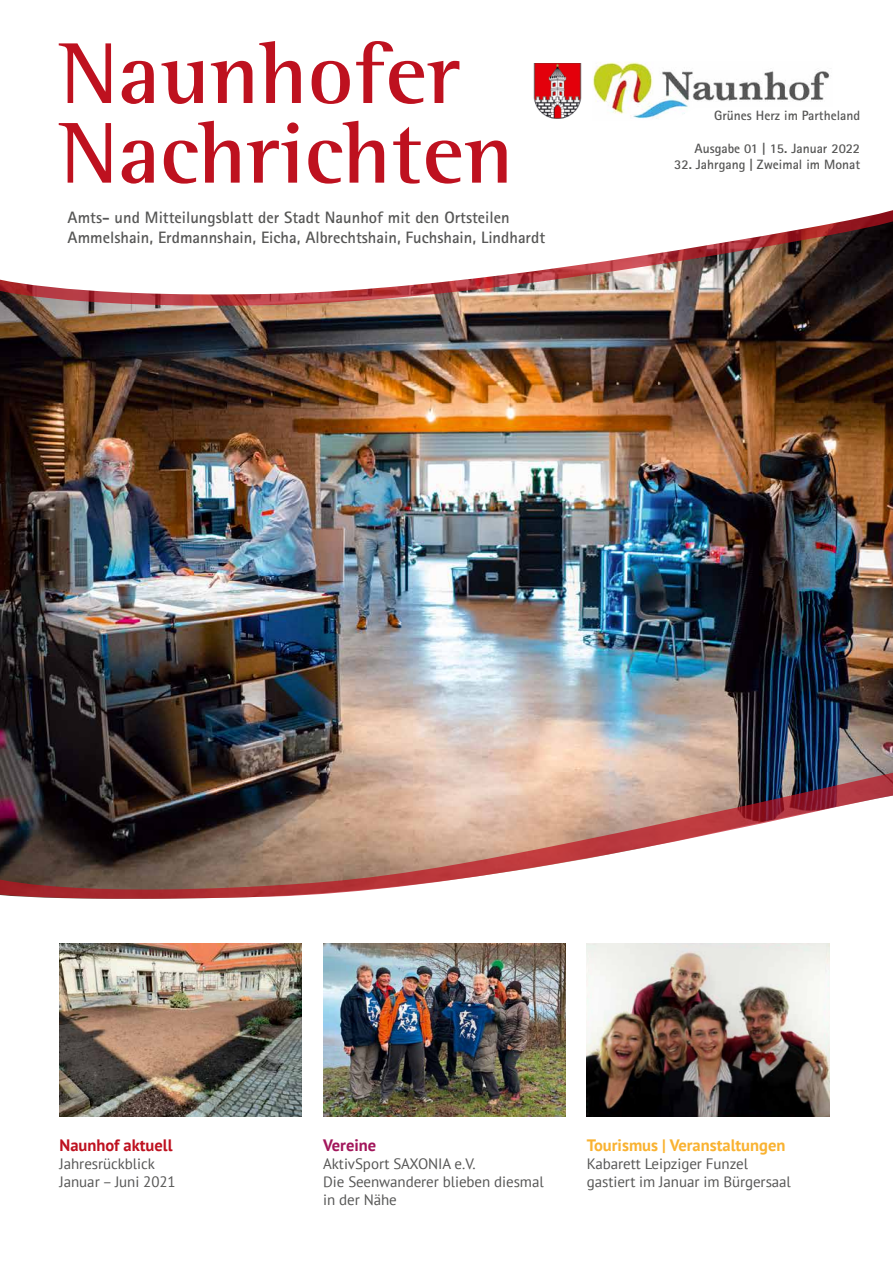
<style>
.page{position:relative;width:893px;height:1263px;background:#fff}
.page>*{position:absolute;margin:0;border:0;box-sizing:border-box;transform-origin:0 0}
.t1{font:700 88.5px/79.7px "Rotis Semi Serif Std";letter-spacing:.005em;color:#be111f}
.t2{font:700 16.5px/19.8px "Rotis Sans Serif";color:#565655}
.t3{font:700 16.5px "PT Sans";color:#f9b231}
.t4{font:700 16.5px "PT Sans";color:#be111f}
.t5{font:700 16.5px "PT Sans";color:#a2165b}
.t6{font:15px/18px "PT Sans";letter-spacing:-.005em;color:#565655}
.t7{font:700 13.5px "Rotis Sans Serif";color:#565655}
</style>
<div class="page">
<img style="left:0;top:307px;width:893px;height:463px">
<img style="left:0;top:298px;width:893px;height:9px">
<svg style="left:0;top:118px;width:893px;height:180px"></svg>
<img style="left:533px;top:63px;width:49px;height:55px">
<img style="left:592px;top:62px;width:241px;height:59px">
<img style="left:0;top:770px;width:893px;height:129px">
<img style="left:60px;top:944px;width:242px;height:172px">
<img style="left:323px;top:944px;width:243px;height:172px">
<img style="left:587px;top:944px;width:243px;height:172px">
<h1 class="t1" style="left:60px;top:33px;width:455px">Naunhofer<br>Nachrichten</h1>
<p class="t2" style="left:68px;top:207px;width:479px">Amts- und Mitteilungsblatt der Stadt Naunhof mit den Ortsteilen<br>Ammelshain, Erdmannshain, Eicha, Albrechtshain, Fuchshain, Lindhardt</p>
<p class="t7" style="left:714px;top:107px;width:147px">Grünes Herz im Partheland</p>
<p class="t7" style="left:694px;top:140px;width:167px">Ausgabe 01 | 15. Januar 2022</p>
<p class="t7" style="left:674px;top:156px;width:187px">32. Jahrgang | Zweimal im Monat</p>
<p class="t4" style="left:60px;top:1134px;width:115px">Naunhof aktuell</p>
<p class="t6" style="left:60px;top:1154px;width:118px">Jahresrückblick<br>Januar – Juni 2021</p>
<p class="t5" style="left:323px;top:1134px;width:55px">Vereine</p>
<p class="t6" style="left:323px;top:1154px;width:222px">AktivSport SAXONIA e.V.<br>Die Seenwanderer blieben diesmal in der Nähe</p>
<p class="t3" style="left:587px;top:1134px;width:200px">Tourismus | Veranstaltungen</p>
<p class="t6" style="left:587px;top:1154px;width:206px">Kabarett Leipziger Funzel gastiert im Januar im Bürgersaal</p>
</div>
